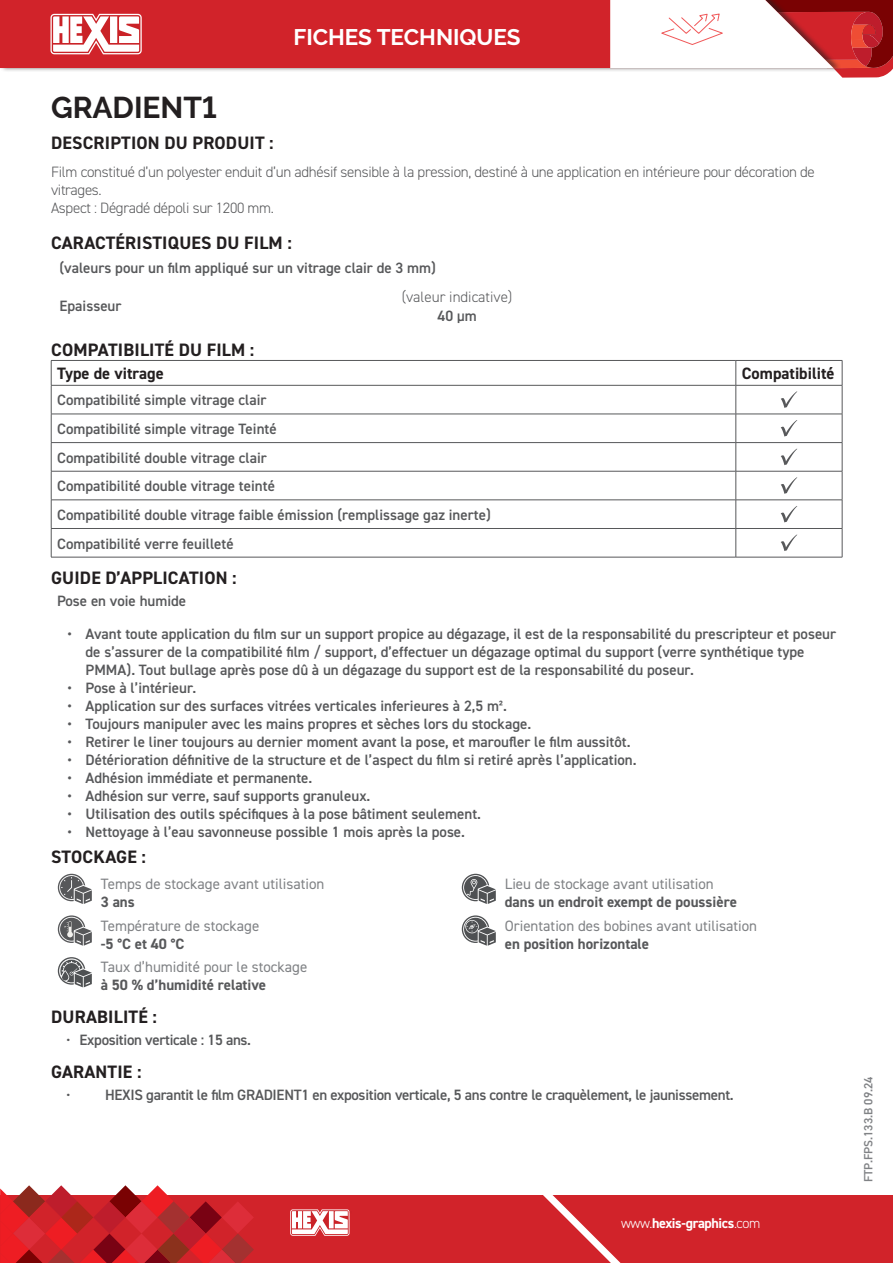
<style>
.page{position:relative;width:893px;height:1263px;background:#fff}
.page>*{position:absolute;margin:0;border:0;box-sizing:border-box;transform-origin:0 0}
.t1{font:700 30px "Raleway";color:#231f20}
.t2{font:700 22.5px "Raleway";color:#fff}
.t3{font:700 18px "DIN2014";letter-spacing:.01em;color:#231f20}
.t4{font:700 16.5px "DIN2014";color:#231f20}
.t5{font:600 15px/28.7px "DIN2014";color:#57585a}
.t6{font:300 15px/18px "DIN2014";letter-spacing:-.02em;color:#57585a}
.t7{font:15px "DIN2014";color:#808285}
.t8{font:600 15px "DIN2014";letter-spacing:-.02em;color:#57585a}
.t9{font:700 15px "DIN2014";color:#57585a}
.t10{font:300 15px "DIN2014";color:#57585a}
.t11{font:700 14.1px "DIN2014";letter-spacing:-.025em;color:#fff}
.t12{font:600 12px "DIN2014";color:#808285}
.s1{font-weight:400}
.s2{font-weight:300}
</style>
<div class="page">
<div style="left:0;top:1195px;width:893px;height:68px;background:#d1232a"></div>
<svg style="left:290px;top:1209px;width:60px;height:27px;background:#edb5b6"></svg>
<svg style="left:0;top:1185px;width:254px;height:78px"></svg>
<svg style="left:543px;top:1195px;width:78px;height:68px"></svg>
<div style="left:0;top:0;width:841px;height:73px;background:#231f20;opacity:.6"></div>
<div style="left:0;top:0;width:610px;height:68px;background:#d1232a"></div>
<svg style="left:50px;top:14px;width:95px;height:40px"></svg>
<svg style="left:610px;top:0;width:283px;height:78px"></svg>
<hr style="left:51px;top:385px;width:685px;height:1px;background:#57585a">
<hr style="left:736px;top:385px;width:106px;height:1px;background:#57585a">
<hr style="left:51px;top:414px;width:685px;height:1px;background:#57585a">
<hr style="left:736px;top:414px;width:106px;height:1px;background:#57585a">
<hr style="left:51px;top:442px;width:685px;height:1px;background:#57585a">
<hr style="left:736px;top:442px;width:106px;height:1px;background:#57585a">
<hr style="left:51px;top:471px;width:685px;height:1px;background:#57585a">
<hr style="left:736px;top:471px;width:106px;height:1px;background:#57585a">
<hr style="left:51px;top:500px;width:685px;height:1px;background:#57585a">
<hr style="left:736px;top:500px;width:106px;height:1px;background:#57585a">
<hr style="left:51px;top:528px;width:685px;height:1px;background:#57585a">
<svg style="left:51px;top:361px;width:1px;height:196px"></svg>
<hr style="left:736px;top:528px;width:106px;height:1px;background:#57585a">
<svg style="left:736px;top:361px;width:1px;height:196px"></svg>
<svg style="left:842px;top:361px;width:1px;height:196px"></svg>
<hr style="left:51px;top:557px;width:685px;height:1px;background:#57585a">
<hr style="left:736px;top:557px;width:106px;height:1px;background:#57585a">
<hr style="left:51px;top:360px;width:685px;height:1px;background:#57585a">
<hr style="left:736px;top:360px;width:106px;height:1px;background:#57585a">
<svg style="left:781px;top:391px;width:16px;height:17px"></svg>
<svg style="left:781px;top:420px;width:16px;height:17px"></svg>
<svg style="left:781px;top:449px;width:16px;height:16px"></svg>
<svg style="left:781px;top:477px;width:16px;height:17px"></svg>
<svg style="left:781px;top:506px;width:16px;height:16px"></svg>
<svg style="left:781px;top:534px;width:16px;height:17px"></svg>
<svg style="left:58px;top:874px;width:34px;height:30px"></svg>
<svg style="left:58px;top:915px;width:34px;height:31px"></svg>
<svg style="left:58px;top:957px;width:34px;height:30px"></svg>
<svg style="left:462px;top:874px;width:34px;height:30px"></svg>
<svg style="left:462px;top:915px;width:34px;height:31px"></svg>
<h2 class="t2" style="left:293px;top:24px;width:229px">FICHES TECHNIQUES</h2>
<h1 class="t1" style="left:51px;top:90px;width:167px">GRADIENT1</h1>
<p class="t3" style="left:51px;top:130px;width:224px">DESCRIPTION DU PRODUIT :</p>
<p class="t6" style="left:51px;top:163px;width:765px">Film constitué d’un polyester enduit d’un adhésif sensible à la pression, destiné à une application en intérieure pour décoration de vitrages.<br>Aspect : Dégradé dépoli sur 1200 mm.</p>
<p class="t3" style="left:51px;top:230px;width:242px">CARACTÉRISTIQUES DU FILM :</p>
<p class="t5" style="left:60px;top:253px;width:378px">(valeurs pour un film appliqué sur un vitrage clair de 3 mm)</p>
<p class="t5" style="left:60px;top:291px;width:64px">Epaisseur</p>
<p class="t10" style="left:402px;top:287px;width:112px">(valeur indicative)</p>
<p class="t5" style="left:438px;top:301px;width:41px">40 µm</p>
<p class="t3" style="left:51px;top:338px;width:205px">COMPATIBILITÉ DU FILM :</p>
<p class="t4" style="left:57px;top:363px;width:108px">Type de vitrage</p>
<p class="t4" style="left:742px;top:363px;width:94px">Compatibilité</p>
<p class="t5" style="left:57px;top:386px;width:435px">Compatibilité simple vitrage clair<br>Compatibilité simple vitrage Teinté<br>Compatibilité double vitrage clair<br>Compatibilité double vitrage teinté<br>Compatibilité double vitrage faible émission (remplissage gaz inerte)<br>Compatibilité verre feuilleté</p>
<p class="t3" style="left:51px;top:566px;width:187px">GUIDE D’APPLICATION :</p>
<p class="t5" style="left:57px;top:586px;width:131px">Pose en voie humide</p>
<p class="t5" style="left:86px;top:624px;width:752px;line-height:18px;text-indent:-18px">• Avant toute application du film sur un support propice au dégazage, il est de la responsabilité du prescripteur et poseur de s’assurer de la compatibilité film / support, d’effectuer un dégazage optimal du support (verre synthétique type<br>PMMA). Tout bullage après pose dû à un dégazage du support est de la responsabilité du poseur.</p>
<p class="t5" style="left:68px;top:673px;width:130px">• Pose à l’intérieur.</p>
<p class="t5" style="left:68px;top:691px;width:441px">• Application sur des surfaces vitrées verticales inferieures à 2,5 m².</p>
<p class="t5" style="left:68px;top:709px;width:465px">• Toujours manipuler avec les mains propres et sèches lors du stockage.</p>
<p class="t5" style="left:68px;top:727px;width:565px">• Retirer le liner toujours au dernier moment avant la pose, et maroufler le film aussitôt.</p>
<p class="t5" style="left:68px;top:745px;width:571px">• Détérioration définitive de la structure et de l’aspect du film si retiré après l’application.</p>
<p class="t5" style="left:68px;top:763px;width:246px">• Adhésion immédiate et permanente.</p>
<p class="t5" style="left:68px;top:781px;width:304px">• Adhésion sur verre, sauf supports granuleux.</p>
<p class="t5" style="left:68px;top:799px;width:415px">• Utilisation des outils spécifiques à la pose bâtiment seulement.</p>
<p class="t5" style="left:68px;top:817px;width:399px">• Nettoyage à l’eau savonneuse possible 1 mois après la pose.</p>
<p class="t3" style="left:51px;top:845px;width:96px">STOCKAGE :</p>
<p class="t7" style="left:101px;top:874px;width:225px">Temps de stockage avant utilisation</p>
<p class="t9" style="left:101px;top:892px;width:35px">3 ans</p>
<p class="t7" style="left:101px;top:916px;width:160px">Température de stockage</p>
<p class="t9" style="left:101px;top:933px;width:85px">-5 °C et 40 °C</p>
<p class="t7" style="left:101px;top:958px;width:208px">Taux d’humidité pour le stockage</p>
<p class="t9" style="left:101px;top:975px;width:167px">à 50 % d’humidité relative</p>
<p class="t7" style="left:505px;top:874px;width:210px">Lieu de stockage avant utilisation</p>
<p class="t9" style="left:505px;top:892px;width:234px">dans un endroit exempt de poussière</p>
<p class="t7" style="left:505px;top:916px;width:254px">Orientation des bobines avant utilisation</p>
<p class="t9" style="left:505px;top:933px;width:146px">en position horizontale</p>
<p class="t3" style="left:51px;top:1005px;width:107px">DURABILITÉ :</p>
<p class="t8" style="left:66px;top:1030px;width:187px"><span class="s1">•</span> Exposition verticale : 15 ans.</p>
<p class="t3" style="left:51px;top:1059px;width:92px">GARANTIE :</p>
<p class="t8" style="left:66px;top:1084px;width:669px"><span class="s1">•</span> HEXIS garantit le film GRADIENT1 en exposition verticale, 5 ans contre le craquèlement, le jaunissement.</p>
<p class="t11" style="left:621px;top:1214px;width:141px"><span class="s2">www.</span>hexis-graphics<span class="s2">.com</span></p>
<p class="t12" style="left:860px;top:1182px;width:107px;rotate:-90deg">FTP.FPS.133.B 09.24</p>
</div>
